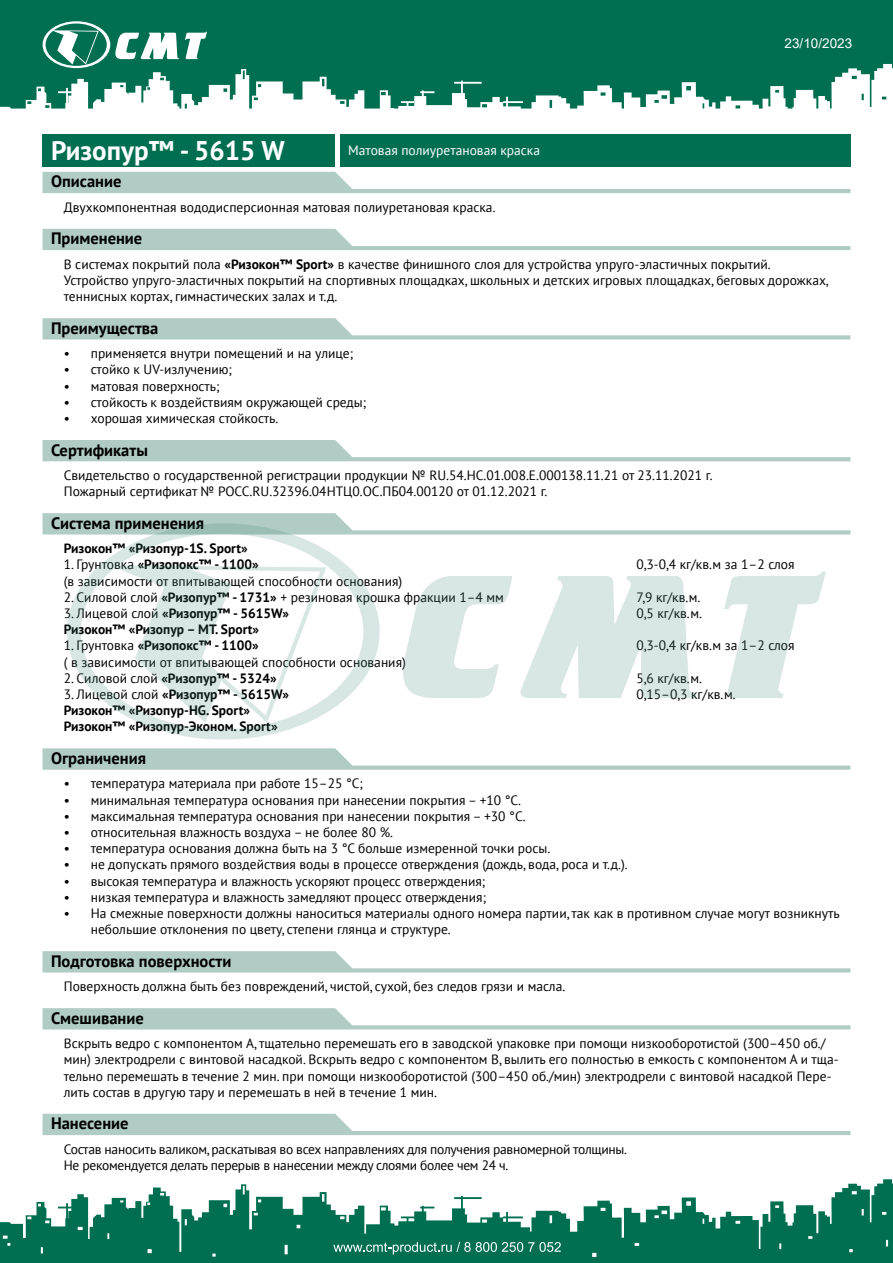
<style>
.page{position:relative;width:893px;height:1263px;background:#fff}
.page>*{position:absolute;margin:0;border:0;box-sizing:border-box;transform-origin:0 0}
.t1{font:700 27px "PT Sans";color:#fff}
.t2{font:700 16.5px "PT Sans";color:#000}
.t3{font:13.5px/16.2px "PT Sans";color:#000}
.t4{font:700 13.5px/16.2px "PT Sans";color:#000}
.t5{font:13.5px/16.2px "PT Sans";letter-spacing:-.02em;color:#000}
.t6{font:13.5px "PT Sans";color:#fff}
.t7{font:13.5px "Arial";color:#fff}
.s1{font-weight:700}
.s2{font-weight:400}
</style>
<div class="page">
<svg style="left:0;top:0;width:893px;height:109px;background:#25846a"></svg>
<svg style="left:0;top:1179px;width:893px;height:84px;fill:#006f51"></svg>
<svg style="left:185px;top:32px;width:22px;height:27px"></svg>
<svg style="left:43px;top:21px;width:136px;height:47px"></svg>
<svg style="left:333px;top:1242px;width:228px;height:12px;background:#398f78"></svg>
<svg style="left:43px;top:172px;width:807px;height:21px"></svg>
<svg style="left:43px;top:318px;width:807px;height:21px"></svg>
<svg style="left:43px;top:440px;width:807px;height:21px"></svg>
<svg style="left:43px;top:513px;width:807px;height:21px"></svg>
<svg style="left:43px;top:748px;width:807px;height:22px"></svg>
<svg style="left:43px;top:229px;width:807px;height:21px"></svg>
<div style="left:43px;top:134px;width:292px;height:33px;background:#006f51"></div>
<div style="left:340px;top:134px;width:510px;height:33px;background:#006f51"></div>
<svg style="left:43px;top:951px;width:807px;height:21px"></svg>
<svg style="left:43px;top:1008px;width:807px;height:21px"></svg>
<svg style="left:43px;top:1114px;width:807px;height:21px"></svg>
<svg style="left:403px;top:576px;width:109px;height:122px"></svg>
<svg style="left:521px;top:576px;width:176px;height:122px"></svg>
<svg style="left:724px;top:572px;width:102px;height:126px"></svg>
<svg style="left:67px;top:523px;width:313px;height:217px"></svg>
<svg style="left:109px;top:565px;width:217px;height:158px"></svg>
<h1 class="t1" style="left:51px;top:132px;width:235px">Ризопур™ - 5615 W</h1>
<p class="t6" style="left:348px;top:142px;width:193px">Матовая полиуретановая краска</p>
<p class="t3" style="left:64px;top:199px;width:433px">Двухкомпонентная вододисперсионная матовая полиуретановая краска.</p>
<p class="t2" style="left:51px;top:171px;width:72px">Описание</p>
<p class="t2" style="left:51px;top:228px;width:93px">Применение</p>
<p class="t7" style="left:785px;top:34px;width:69px">23/10/2023</p>
<p class="t3" style="left:64px;top:256px;width:766px">В системах покрытий пола <span class="s1">«Ризокон™ Sport»</span> в качестве финишного слоя для устройства упруго-эластичных покрытий.<br>Устройство упруго-эластичных покрытий на спортивных площадках, школьных и детских игровых площадках, беговых дорожках, теннисных кортах, гимнастических залах и т.д.</p>
<p class="t2" style="left:51px;top:317px;width:109px">Преимущества</p>
<p class="t3" style="left:64px;top:345px;width:291px">• применяется внутри помещений и на улице;</p>
<p class="t3" style="left:64px;top:361px;width:170px">• стойко к UV-излучению;</p>
<p class="t3" style="left:64px;top:377px;width:157px">• матовая поверхность;</p>
<p class="t3" style="left:64px;top:394px;width:304px">• стойкость к воздействиям окружающей среды;</p>
<p class="t3" style="left:64px;top:410px;width:216px">• хорошая химическая стойкость.</p>
<p class="t2" style="left:51px;top:439px;width:98px">Сертификаты</p>
<p class="t3" style="left:64px;top:467px;width:650px">Свидетельство о государственной регистрации продукции № RU.54.НС.01.008.Е.000138.11.21 от 23.11.2021 г.<br>Пожарный сертификат № РОСС.RU.32396.04НТЦ0.ОС.ПБ04.00120 от 01.12.2021 г.</p>
<p class="t2" style="left:51px;top:512px;width:155px">Система применения</p>
<p class="t4" style="left:64px;top:540px;width:185px">Ризокон™ «Ризопур-1S. Sport»</p>
<p class="t4" style="left:64px;top:556px;width:197px"><span class="s2">1. Грунтовка</span> «Ризопокс™ - 1100»</p>
<p class="t3" style="left:637px;top:556px;width:160px">0,3-0,4 кг/кв.м за 1–2 слоя</p>
<p class="t3" style="left:64px;top:572px;width:340px">(в зависимости от впитывающей способности основания)</p>
<p class="t3" style="left:64px;top:589px;width:442px">2. Силовой слой <span class="s1">«Ризопур™ - 1731»</span> + резиновая крошка фракции 1–4 мм</p>
<p class="t3" style="left:637px;top:589px;width:65px">7,9 кг/кв.м.</p>
<p class="t4" style="left:64px;top:605px;width:227px"><span class="s2">3. Лицевой слой</span> «Ризопур™ - 5615W»</p>
<p class="t3" style="left:637px;top:605px;width:67px">0,5 кг/кв.м.</p>
<p class="t4" style="left:64px;top:621px;width:197px">Ризокон™ «Ризопур – MT. Sport»</p>
<p class="t4" style="left:64px;top:637px;width:197px"><span class="s2">1. Грунтовка</span> «Ризопокс™ - 1100»</p>
<p class="t3" style="left:637px;top:637px;width:160px">0,3-0,4 кг/кв.м за 1–2 слоя</p>
<p class="t3" style="left:64px;top:653px;width:344px">( в зависимости от впитывающей способности основания)</p>
<p class="t4" style="left:64px;top:670px;width:214px"><span class="s2">2. Силовой слой</span> «Ризопур™ - 5324»</p>
<p class="t3" style="left:637px;top:670px;width:67px">5,6 кг/кв.м.</p>
<p class="t4" style="left:64px;top:686px;width:227px"><span class="s2">3. Лицевой слой</span> «Ризопур™ - 5615W»</p>
<p class="t3" style="left:637px;top:686px;width:101px">0,15–0,3 кг/кв.м.</p>
<p class="t4" style="left:64px;top:702px;width:215px">Ризокон™ «Ризопур-HG. Sport»<br>Ризокон™ «Ризопур-Эконом. Sport»</p>
<p class="t2" style="left:51px;top:747px;width:97px">Ограничения</p>
<p class="t3" style="left:64px;top:775px;width:301px">• температура материала при работе 15–25 °С;</p>
<p class="t3" style="left:64px;top:791px;width:459px">• минимальная температура основания при нанесении покрытия – +10 °С.</p>
<p class="t3" style="left:64px;top:808px;width:463px">• максимальная температура основания при нанесении покрытия – +30 °С.</p>
<p class="t3" style="left:64px;top:824px;width:331px">• относительная влажность воздуха – не более 80 %.</p>
<p class="t3" style="left:64px;top:840px;width:488px">• температура основания должна быть на 3 °С больше измеренной точки росы.</p>
<p class="t3" style="left:64px;top:856px;width:565px">• не допускать прямого воздействия воды в процессе отверждения (дождь, вода, роса и т.д.).</p>
<p class="t3" style="left:64px;top:872px;width:423px">• высокая температура и влажность ускоряют процесс отверждения;</p>
<p class="t3" style="left:64px;top:889px;width:424px">• низкая температура и влажность замедляют процесс отверждения;</p>
<p class="t3" style="left:91px;top:905px;width:750px;text-indent:-27px">• На смежные поверхности должны наноситься материалы одного номера партии, так как в противном случае могут возникнуть небольшие отклонения по цвету, степени глянца и структуре.</p>
<p class="t2" style="left:51px;top:950px;width:182px">Подготовка поверхности</p>
<p class="t3" style="left:64px;top:978px;width:503px">Поверхность должна быть без повреждений, чистой, сухой, без следов грязи и масла.</p>
<p class="t2" style="left:51px;top:1007px;width:94px">Смешивание</p>
<p class="t3" style="left:64px;top:1035px;width:776px">Вскрыть ведро с компонентом А, тщательно перемешать его в заводской упаковке при помощи низкооборотистой (300–450 об./ мин) электродрели с винтовой насадкой. Вскрыть ведро с компонентом В, вылить его полностью в емкость с компонентом А и тща&shy;тельно перемешать в течение 2 мин. при помощи низкооборотистой (300–450 об./мин) электродрели с винтовой насадкой Пере&shy;лить состав в другую тару и перемешать в ней в течение 1 мин.</p>
<p class="t2" style="left:51px;top:1112px;width:79px">Нанесение</p>
<p class="t5" style="left:64px;top:1140px;width:565px">Состав наносить валиком, раскатывая во всех направлениях для получения равномерной толщины.<br>Не рекомендуется делать перерыв в нанесении между слоями более чем 24 ч.</p>
</div>
